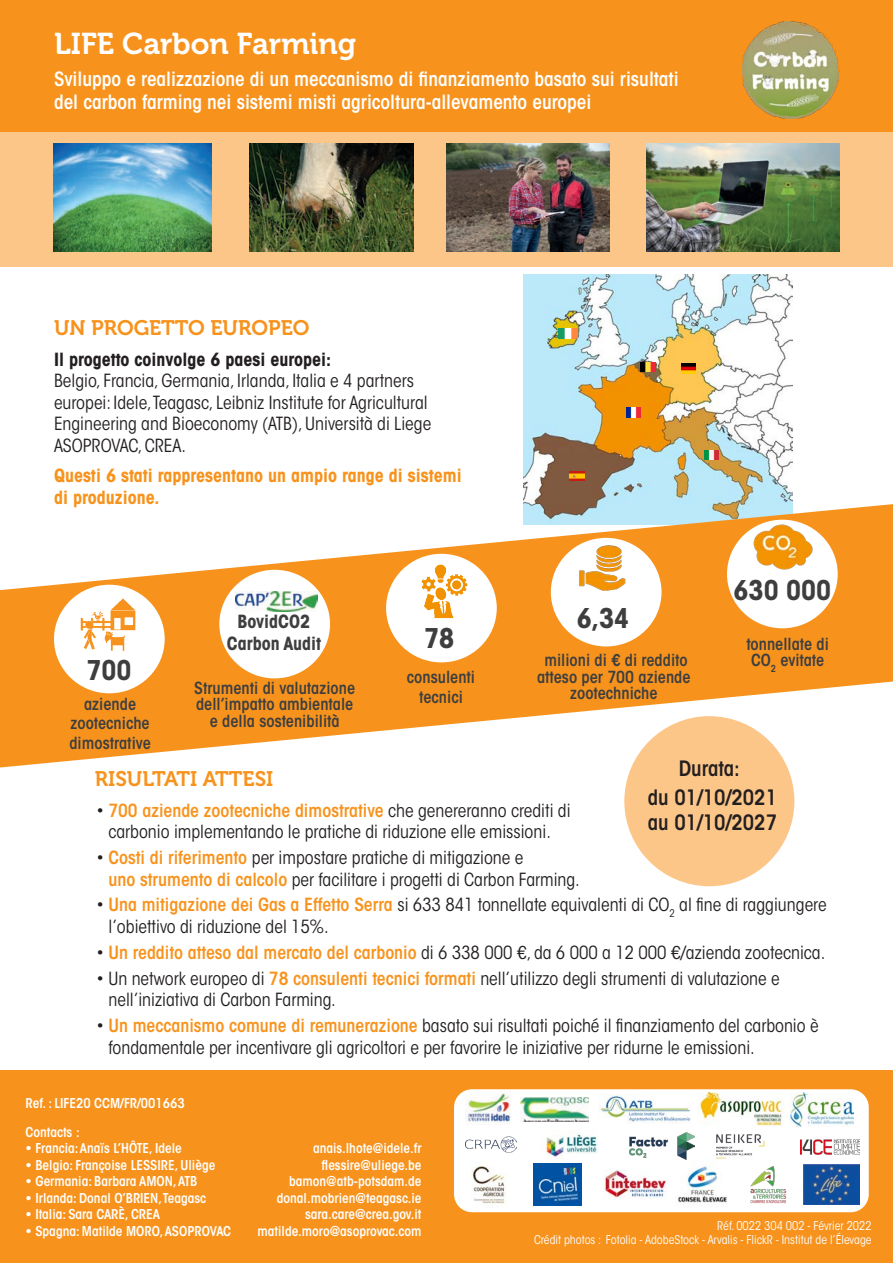
<style>
.page{position:relative;width:893px;height:1263px;background:#fff}
.page>*{position:absolute;margin:0;border:0;box-sizing:border-box;transform-origin:0 0}
.t1{font:30px "Museo 700";color:#fff}
.t2{font:700 condensed 27px "ITC Avant Garde Std";color:#3e3e3f}
.t3{font:21px "Museo 700";color:#f7931d}
.t4{font:600 condensed 21px "ITC Avant Garde Std";color:#231f20}
.t5{font:600 condensed 19.5px/23.4px "ITC Avant Garde Std";color:#fff}
.t6{font:condensed 18px/21.6px "ITC Avant Garde Std";color:#231f20}
.t7{font:700 condensed 18px/21.6px "ITC Avant Garde Std";color:#f7931d}
.t8{font:700 condensed 18px "ITC Avant Garde Std";color:#3e3e3f}
.t9{font:600 condensed 16.5px/16.5px "ITC Avant Garde Std";color:#3e3e3f;text-align:center}
.t10{font:600 condensed 13.5px "ITC Avant Garde Std";color:#fff}
.t11{font:condensed 12px "ITC Avant Garde Std";color:#fff}
.s1{font-weight:700}
.s2{font-weight:600;color:#f7931d}
</style>
<div class="page">
<div style="left:624px;top:716px;width:170px;height:170px;background:#fdc689;border-radius:50%"></div>
<img style="left:523px;top:274px;width:270px;height:230px">
<div style="left:0;top:119px;width:893px;height:147px;background:#fdc689"></div>
<svg style="left:0;top:504px;width:893px;height:263px;fill:#f7931d"></svg>
<div style="left:0;top:0;width:893px;height:132px;background:#f7931d"></div>
<div style="left:54px;top:585px;width:111px;height:108px;background:#fff;border-radius:50%"></div>
<div style="left:219px;top:570px;width:111px;height:108px;background:#fff;border-radius:50%"></div>
<div style="left:386px;top:554px;width:111px;height:108px;background:#fff;border-radius:50%"></div>
<div style="left:551px;top:538px;width:110px;height:108px;background:#fff;border-radius:50%"></div>
<div style="left:727px;top:520px;width:111px;height:108px;background:#fff;border-radius:50%"></div>
<img style="left:411px;top:562px;width:66px;height:57px">
<img style="left:80px;top:598px;width:56px;height:53px">
<img style="left:742px;top:506px;width:82px;height:64px">
<div style="left:0;top:1070px;width:893px;height:193px;background:#f7931d"></div>
<div style="left:454px;top:1089px;width:415px;height:123px;background:#fff;border-radius:18px"></div>
<img style="left:465px;top:1091px;width:46px;height:33px">
<img style="left:803px;top:1164px;width:56px;height:40px">
<img style="left:600px;top:1094px;width:91px;height:29px">
<img style="left:699px;top:1092px;width:86px;height:34px">
<img style="left:800px;top:1139px;width:59px;height:16px">
<img style="left:790px;top:1092px;width:63px;height:34px">
<img style="left:533px;top:1163px;width:48px;height:42px">
<img style="left:465px;top:1136px;width:52px;height:17px">
<img style="left:716px;top:1134px;width:49px;height:25px">
<img style="left:520px;top:1097px;width:69px;height:24px">
<img style="left:54px;top:143px;width:158px;height:109px">
<img style="left:447px;top:143px;width:163px;height:109px">
<img style="left:646px;top:143px;width:193px;height:109px">
<img style="left:558px;top:329px;width:19px;height:9px">
<img style="left:626px;top:408px;width:14px;height:9px">
<img style="left:641px;top:363px;width:15px;height:9px">
<img style="left:681px;top:364px;width:14px;height:9px">
<img style="left:570px;top:471px;width:14px;height:9px">
<img style="left:705px;top:450px;width:14px;height:10px">
<img style="left:630px;top:1132px;width:64px;height:27px">
<img style="left:573px;top:544px;width:53px;height:47px">
<img style="left:235px;top:592px;width:82px;height:20px">
<img style="left:545px;top:1133px;width:53px;height:25px">
<img style="left:472px;top:1166px;width:34px;height:38px">
<img style="left:603px;top:1169px;width:63px;height:29px">
<img style="left:678px;top:1166px;width:49px;height:37px">
<img style="left:750px;top:1166px;width:37px;height:38px">
<img style="left:250px;top:143px;width:163px;height:109px">
<img style="left:742px;top:21px;width:97px;height:98px">
<p class="t1" style="left:54px;top:27px;width:304px">LIFE Carbon Farming</p>
<p class="t5" style="left:54px;top:67px;width:626px">Sviluppo e realizzazione di un meccanismo di finanziamento basato sui risultati del carbon farming nei sistemi misti agricoltura-allevamento europei</p>
<p class="t3" style="left:54px;top:316px;width:257px">UN PROGETTO EUROPEO</p>
<p class="t6" style="left:54px;top:348px;width:379px"><span class="s1">Il progetto coinvolge 6 paesi europei:<br></span>Belgio, Francia, Germania, Irlanda, Italia e 4 partners europei: Idele, Teagasc, Leibniz Institute for Agricultural Engineering and Bioeconomy (ATB), Università di Liege ASOPROVAC, CREA.</p>
<p class="t7" style="left:54px;top:464px;width:409px">Questi 6 stati rappresentano un ampio range di sistemi di produzione.</p>
<p class="t2" style="left:86px;top:653px;width:47px">700</p>
<p class="t9" style="left:69px;top:694px;width:83px;line-height:19.8px">aziende zootecniche dimostrative</p>
<p class="t8" style="left:238px;top:610px;width:74px">BovidCO2</p>
<p class="t8" style="left:227px;top:632px;width:96px">Carbon Audit</p>
<p class="t2" style="left:424px;top:621px;width:32px">78</p>
<p class="t9" style="left:194px;top:679px;width:162px">Strumenti di valutazione dell’impatto ambientale e della sostenibilità</p>
<p class="t9" style="left:407px;top:667px;width:70px;line-height:19.8px">consulenti tecnici</p>
<p class="t2" style="left:577px;top:601px;width:54px">6,34</p>
<p class="t9" style="left:537px;top:652px;width:155px">milioni di € di reddito atteso per 700 aziende zootechniche</p>
<p class="t2" style="left:734px;top:572px;width:99px">630 000</p>
<p class="t9" style="left:746px;top:636px;width:84px;text-align:left">tonnellate di<br>CO<sub>2</sub> evitate</p>
<p class="t4" style="left:679px;top:755px;width:63px">Durata:</p>
<p class="t4" style="left:648px;top:784px;width:131px">du 01/10/2021</p>
<p class="t4" style="left:648px;top:810px;width:131px">au 01/10/2027</p>
<p class="t3" style="left:95px;top:767px;width:180px">RISULTATI ATTESI</p>
<p class="t6" style="left:96px;top:799px;width:476px;text-align:center">• <span class="s2">700 aziende zootecniche dimostrative</span> che genereranno crediti di carbonio implementando le pratiche di riduzione elle emissioni.</p>
<p class="t6" style="left:108px;top:847px;width:473px;text-indent:-12px">• <span class="s2">Costi di riferimento</span> per impostare pratiche di mitigazione e<br><span class="s2">uno strumento di calcolo</span> per facilitare i progetti di Carbon Farming.</p>
<p class="t6" style="left:108px;top:894px;width:720px;text-indent:-12px">• <span class="s2">Una mitigazione dei Gas a Effetto Serra</span> si 633 841 tonnellate equivalenti di CO<sub>2</sub> al fine di raggiungere l’obiettivo di riduzione del 15%.</p>
<p class="t6" style="left:96px;top:942px;width:730px">• <span class="s2">Un reddito atteso dal mercato del carbonio</span> di 6 338 000 €, da 6 000 a 12 000 €/azienda zootecnica.</p>
<p class="t6" style="left:108px;top:967px;width:673px;text-indent:-12px">• Un network europeo di <span class="s2">78 consulenti tecnici formati</span> nell’utilizzo degli strumenti di valutazione e nell’iniziativa di Carbon Farming.</p>
<p class="t6" style="left:108px;top:1015px;width:712px;text-indent:-12px">• <span class="s2">Un meccanismo comune di remunerazione</span> basato sui risultati poiché il finanziamento del carbonio è fondamentale per incentivare gli agricoltori e per favorire le iniziative per ridurne le emissioni.</p>
<p class="t10" style="left:26px;top:1094px;width:161px">Ref. : LIFE20 CCM/FR/001663</p>
<p class="t10" style="left:26px;top:1123px;width:56px">Contacts :</p>
<p class="t10" style="left:26px;top:1140px;width:158px">• Francia: Anaïs L’HÔTE, Idele</p>
<p class="t10" style="left:313px;top:1140px;width:110px">anais.lhote@idele.fr</p>
<p class="t10" style="left:26px;top:1156px;width:191px">• Belgio: Françoise LESSIRE, Uliège</p>
<p class="t10" style="left:321px;top:1156px;width:102px">flessire@uliege.be</p>
<p class="t10" style="left:26px;top:1173px;width:173px">• Germania: Barbara AMON, ATB</p>
<p class="t10" style="left:289px;top:1173px;width:134px">bamon@atb-potsdam.de</p>
<p class="t10" style="left:26px;top:1189px;width:182px">• Irlanda: Donal O’BRIEN,Teagasc</p>
<p class="t10" style="left:277px;top:1189px;width:146px">donal.mobrien@teagasc.ie</p>
<p class="t10" style="left:26px;top:1206px;width:136px">• Italia: Sara CARÈ, CREA</p>
<p class="t10" style="left:305px;top:1206px;width:118px">sara.care@crea.gov.it</p>
<p class="t10" style="left:26px;top:1222px;width:207px">• Spagna: Matilde MORO, ASOPROVAC</p>
<p class="t10" style="left:258px;top:1222px;width:165px">matilde.moro@asoprovac.com</p>
<p class="t11" style="left:717px;top:1218px;width:156px">Réf. 0022 304 002 - Février 2022</p>
<p class="t11" style="left:534px;top:1232px;width:339px">Crédit photos : Fotolia - AdobeStock - Arvalis - FlickR - Institut de l’Élevage</p>
</div>
